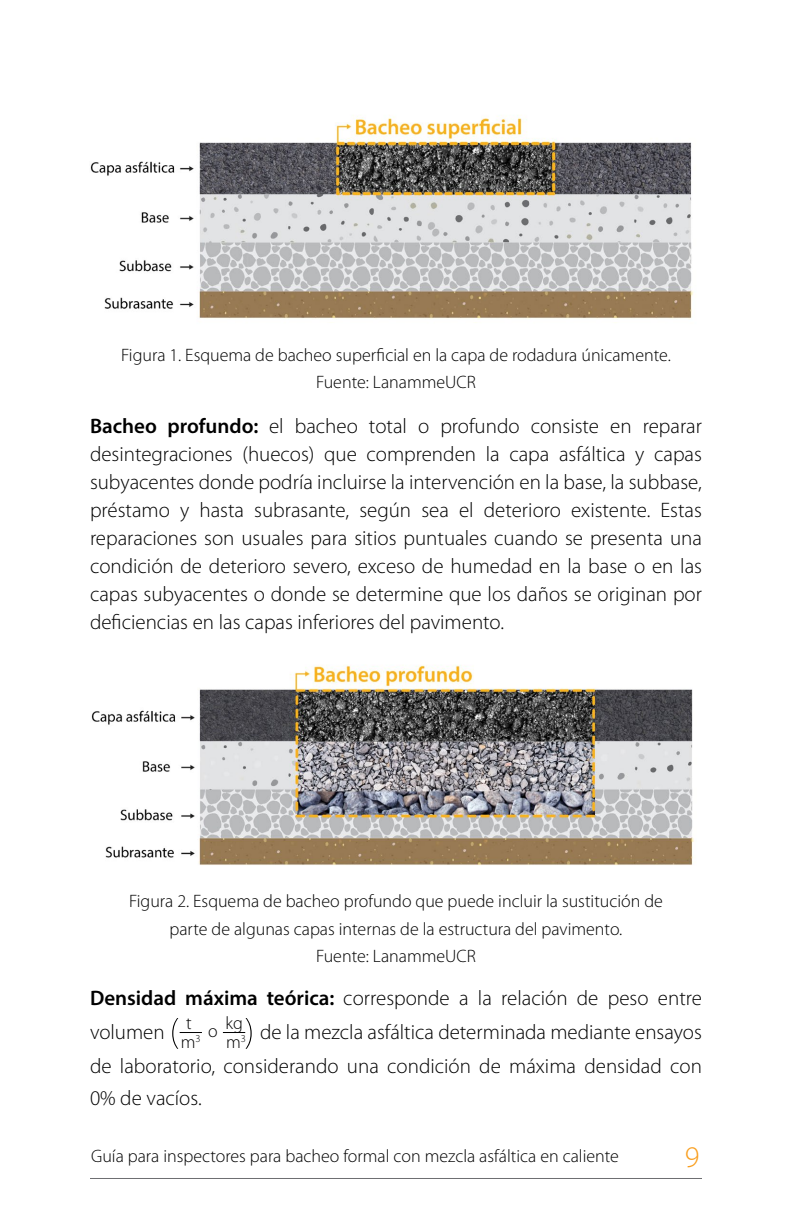
<style>
.page{position:relative;width:792px;height:1224px;background:#fff}
.page>*{position:absolute;margin:0;border:0;box-sizing:border-box;transform-origin:0 0}
.t1{font:300 30px "Myriad Pro";color:#f99d1c}
.t2{font:300 21px/28px "Myriad Pro";color:#000;text-align:justify}
.t3{font:300 18px/27.6px "Myriad Pro";color:#000;text-align:center}
.s1{font-weight:600}
</style>
<div class="page">
<hr style="left:90px;top:1178px;width:612px;height:1px;background:#6d6e71">
<svg style="left:172px;top:1018px;width:30px;height:31px"></svg>
<svg style="left:223px;top:1018px;width:29px;height:31px"></svg>
<img style="left:90px;top:116px;width:604px;height:203px">
<img style="left:91px;top:665px;width:603px;height:200px">
<p class="t3" style="left:121px;top:342px;width:551px;line-height:27px">Figura 1. Esquema de bacheo superficial en la capa de rodadura únicamente.<br>Fuente: LanammeUCR</p>
<p class="t2" style="left:90px;top:412px;width:614px"><span class="s1">Bacheo profundo:</span> el bacheo total o profundo consiste en reparar desintegraciones (huecos) que comprenden la capa asfáltica y capas subyacentes donde podría incluirse la intervención en la base, la subbase, préstamo y hasta subrasante, según sea el deterioro existente. Estas reparaciones son usuales para sitios puntuales cuando se presenta una condición de deterioro severo, exceso de humedad en la base o en las capas subyacentes o donde se determine que los daños se originan por deficiencias en las capas inferiores del pavimento.</p>
<p class="t3" style="left:129px;top:888px;width:535px">Figura 2. Esquema de bacheo profundo que puede incluir la sustitución de parte de algunas capas internas de la estructura del pavimento.<br>Fuente: LanammeUCR</p>
<p class="t2" style="left:90px;top:982px;width:613px;line-height:34px"><span class="s1">Densidad máxima teórica:</span> corresponde a la relación de peso entre volumen</p>
<p class="t3" style="left:181px;top:1014px;width:64px;line-height:18.6px;text-align:left">t okg m<sup>3</sup></p>
<p class="t2" style="left:90px;top:1016px;width:614px;line-height:34px;text-align:right"><sub>m</sub><sub>3</sub> de la mezcla asfáltica determinada mediante ensayos<br>de laboratorio, considerando una condición de máxima densidad con</p>
<p class="t2" style="left:90px;top:1085px;width:113px">0% de vacíos.</p>
<p class="t3" style="left:91px;top:1143px;width:529px">Guía para inspectores para bacheo formal con mezcla asfáltica en caliente</p>
<h1 class="t1" style="left:685px;top:1141px;width:16px">9</h1>
</div>
